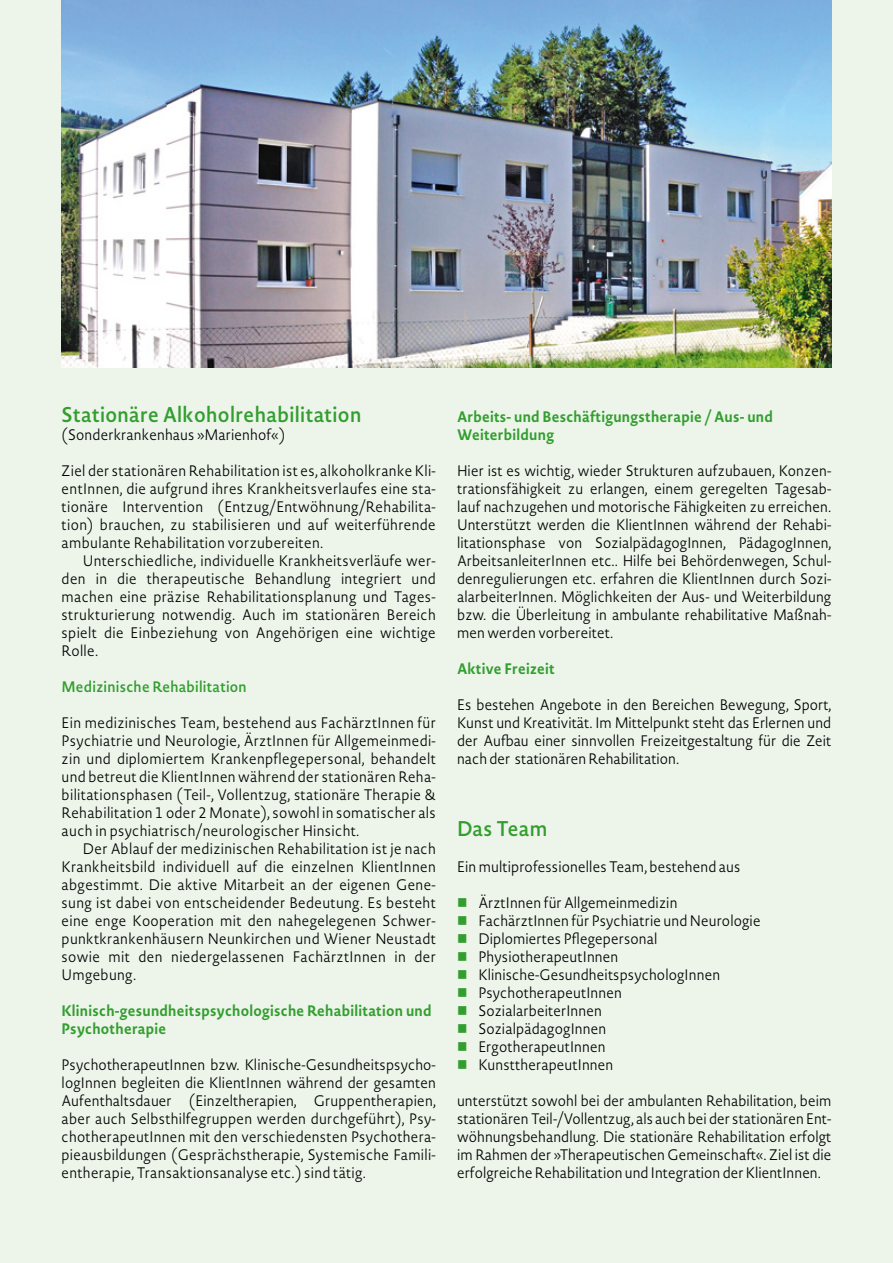
<style>
.page{position:relative;width:893px;height:1263px;background:#edf5eb}
.page>*{position:absolute;margin:0;border:0;box-sizing:border-box;transform-origin:0 0}
.t1{font:600 21px "Novel Sans Pro";letter-spacing:.02em;color:#339e2f;scale:.93 1}
.t2{font:300 15px/18px "Novel Sans Pro";letter-spacing:.01em;color:#000;text-align:justify;scale:.93 1}
.t3{font:700 15px/18px "Novel Sans Pro";letter-spacing:.02em;color:#339e2f;scale:.93 1}
.t4{font:600 15px "Novel Sans Pro";letter-spacing:.02em;color:#339e2f;scale:.93 1}
.s1{color:#339e2f}
</style>
<div class="page">
<img style="left:62px;top:0;width:769px;height:368px">
<h1 class="t1" style="left:62px;top:399px;width:324px">Stationäre Alkoholrehabilitation</h1>
<p class="t2" style="left:62px;top:425px;width:242px">(Sonderkrankenhaus »Marienhof«)</p>
<p class="t2" style="left:62px;top:461px;width:404px">Ziel der stationären Rehabilitation ist es, alkoholkranke Kli&shy;entInnen, die aufgrund ihres Krankheitsverlaufes eine sta&shy;tionäre Intervention (Entzug/Entwöhnung/Rehabilita&shy;tion) brauchen, zu stabilisieren und auf weiterführende ambulante Rehabilitation vorzubereiten.</p>
<p class="t2" style="left:62px;top:551px;width:404px;text-indent:21px">Unterschiedliche, individuelle Krankheitsverläufe wer&shy;den in die therapeutische Behandlung integriert und machen eine präzise Rehabilitationsplanung und Tages&shy;strukturierung notwendig. Auch im stationären Bereich spielt die Einbeziehung von Angehörigen eine wichtige Rolle.</p>
<p class="t4" style="left:62px;top:675px;width:200px">Medizinische Rehabilitation</p>
<p class="t2" style="left:62px;top:713px;width:404px">Ein medizinisches Team, bestehend aus FachärztInnen für Psychiatrie und Neurologie, ÄrztInnen für Allgemeinmedi&shy;zin und diplomiertem Krankenpflegepersonal, behandelt und betreut die KlientInnen während der stationären Reha&shy;bilitationsphasen (Teil-, Vollentzug, stationäre Therapie &amp; Rehabilitation 1 oder 2 Monate), sowohl in somatischer als auch in psychiatrisch/neurologischer Hinsicht.</p>
<p class="t2" style="left:62px;top:839px;width:404px;text-indent:21px">Der Ablauf der medizinischen Rehabilitation ist je nach Krankheitsbild individuell auf die einzelnen KlientInnen abgestimmt. Die aktive Mitarbeit an der eigenen Gene&shy;sung ist dabei von entscheidender Bedeutung. Es besteht eine enge Kooperation mit den nahegelegenen Schwer&shy;punktkrankenhäusern Neunkirchen und Wiener Neustadt sowie mit den niedergelassenen FachärztInnen in der Umgebung.</p>
<p class="t3" style="left:62px;top:1001px;width:399px">Klinisch-gesundheitspsychologische Rehabilitation und<br>Psychotherapie</p>
<p class="t2" style="left:62px;top:1055px;width:404px">PsychotherapeutInnen bzw. Klinische-Gesundheitspsycho&shy;logInnen begleiten die KlientInnen während der gesamten Aufenthaltsdauer (Einzeltherapien, Gruppentherapien, aber auch Selbsthilfegruppen werden durchgeführt), Psy&shy;chotherapeutInnen mit den verschiedensten Psychothera&shy;pieausbildungen (Gesprächstherapie, Systemische Famili&shy;entherapie, Transaktionsanalyse etc.) sind tätig.</p>
<p class="t3" style="left:457px;top:407px;width:341px">Arbeits- und Beschäftigungstherapie / Aus- und<br>Weiterbildung</p>
<p class="t2" style="left:457px;top:461px;width:404px">Hier ist es wichtig, wieder Strukturen aufzubauen, Konzen&shy;trationsfähigkeit zu erlangen, einem geregelten Tagesab&shy;lauf nachzugehen und motorische Fähigkeiten zu erreichen.<br>Unterstützt werden die KlientInnen während der Rehabi&shy;litationsphase von SozialpädagogInnen, PädagogInnen, ArbeitsanleiterInnen etc.. Hilfe bei Behördenwegen, Schul&shy;denregulierungen etc. erfahren die KlientInnen durch Sozi&shy;alarbeiterInnen. Möglichkeiten der Aus- und Weiterbildung bzw. die Überleitung in ambulante rehabilitative Maßnah&shy;men werden vorbereitet.</p>
<p class="t3" style="left:457px;top:659px;width:107px">Aktive Freizeit</p>
<p class="t2" style="left:457px;top:695px;width:404px">Es bestehen Angebote in den Bereichen Bewegung, Sport, Kunst und Kreativität. Im Mittelpunkt steht das Erlernen und der Aufbau einer sinnvollen Freizeitgestaltung für die Zeit nach der stationären Rehabilitation.</p>
<h1 class="t1" style="left:457px;top:813px;width:98px">Das Team</h1>
<p class="t2" style="left:457px;top:857px;width:306px">Ein multiprofessionelles Team, bestehend aus</p>
<p class="t2" style="left:457px;top:893px;width:238px"><span class="s1">■</span> ÄrztInnen für Allgemeinmedizin</p>
<p class="t2" style="left:457px;top:911px;width:328px"><span class="s1">■</span> FachärztInnen für Psychiatrie und Neurologie</p>
<p class="t2" style="left:457px;top:929px;width:217px"><span class="s1">■</span> Diplomiertes Pflegepersonal</p>
<p class="t2" style="left:457px;top:947px;width:175px"><span class="s1">■</span> PhysiotherapeutInnen</p>
<p class="t2" style="left:457px;top:965px;width:284px"><span class="s1">■</span> Klinische-GesundheitspsychologInnen</p>
<p class="t2" style="left:457px;top:983px;width:179px"><span class="s1">■</span> PsychotherapeutInnen</p>
<p class="t2" style="left:457px;top:1001px;width:157px"><span class="s1">■</span> SozialarbeiterInnen</p>
<p class="t2" style="left:457px;top:1019px;width:162px"><span class="s1">■</span> SozialpädagogInnen</p>
<p class="t2" style="left:457px;top:1037px;width:161px"><span class="s1">■</span> ErgotherapeutInnen</p>
<p class="t2" style="left:457px;top:1055px;width:170px"><span class="s1">■</span> KunsttherapeutInnen</p>
<p class="t2" style="left:457px;top:1091px;width:404px">unterstützt sowohl bei der ambulanten Rehabilitation, beim stationären Teil-/Vollentzug, als auch bei der stationären Ent&shy;wöhnungsbehandlung. Die stationäre Rehabilitation erfolgt im Rahmen der »Therapeutischen Gemeinschaft«. Ziel ist die erfolgreiche Rehabilitation und Integration der KlientInnen.</p>
</div>
